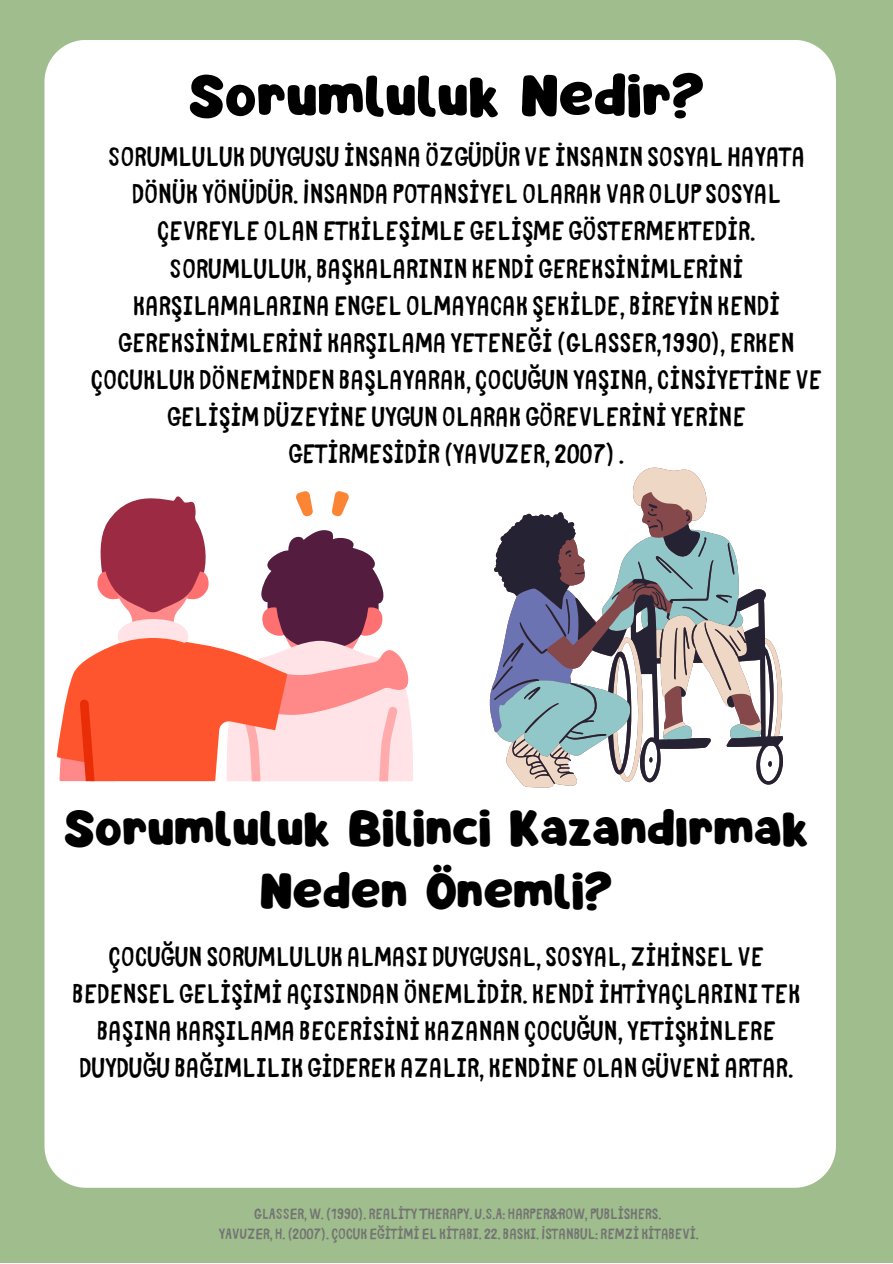
<style>
.page{position:relative;width:893px;height:1264px;background:#fff}
.page>*{position:absolute;margin:0;border:0;box-sizing:border-box;transform-origin:0 0}
.t1{font:52.5px "Mango";color:#000}
.t2{font:45px/63px "Mango";color:#000;text-align:center}
.t3{font:27px/37px "Bike Park";color:#000;text-align:center}
.t4{font:15px "Bike Park";color:#737373}
</style>
<div class="page">
<div style="left:0;top:0;width:892px;height:1262px;background:#9fbd8d"></div>
<div style="left:44px;top:40px;width:791px;height:1147px;background:#fff"></div>
<svg style="left:57px;top:481px;width:356px;height:300px;background:#e5a19e"></svg>
<svg style="left:506px;top:467px;width:276px;height:320px;background:#f9f4f0"></svg>
<svg style="left:489px;top:588px;width:3px;height:144px"></svg>
<svg style="left:492px;top:503px;width:291px;height:283px;background:#adafb5"></svg>
<p class="t1" style="left:188px;top:73px;width:517px">Sorumluluk Nedir?</p>
<p class="t3" style="left:91px;top:136px;width:732px">SORUMLULUK DUYGUSU INSANA ÖZGÜDÜR VE INSANIN SOSYAL HAYATA DÖNÜK YÖNÜDÜR. İNSANDA POTANSIYEL OLARAK VAR OLUP SOSYAL ÇEVREYLE OLAN ETKILEŞIMLE GELIŞME GÖSTERMEKTEDIR.<br>SORUMLULUK, BAŞKALARININ KENDI GEREKSINIMLERINI KARŞILAMALARINA ENGEL OLMAYACAK ŞEKILDE, BIREYIN KENDI GEREKSINIMLERINI KARŞILAMA YETENEĞI (GLASSER,1990), ERKEN ÇOCUKLUK DÖNEMINDEN BAŞLAYARAK, ÇOCUĞUN YAŞINA, CINSIYETINE VE GELIŞIMDÜZEYINE UYGUN OLARAK GÖREVLERINI YERINE GETIRMESIDIR (YAVUZER, 2007).</p>
<p class="t2" style="left:64px;top:799px;width:746px">Sorumluluk Bilinci Kazandırmak<br>Neden Önemli?</p>
<p class="t3" style="left:72px;top:935px;width:729px">ÇOCUĞUN SORUMLULUK ALMASI DUYGUSAL, SOSYAL, ZIHINSEL VE BEDENSEL GELIŞIMI AÇISINDAN ÖNEMLIDIR. KENDI IHTIYAÇLARINI TEK BAŞINA KARŞILAMA BECERISINI KAZANAN ÇOCUĞUN, YETIŞKINLERE DUYDUĞU BAĞIMLILIK GIDEREK AZALIR, KENDINE OLAN GÜVENI ARTAR.</p>
<p class="t4" style="left:254px;top:1200px;width:409px">GLASSER,W.(1990). REALITY THERAPY. U.S.A: HARPER&amp;ROW, PUBLISHERS.</p>
<p class="t4" style="left:219px;top:1221px;width:481px">YAVUZER, H.(2007). ÇOCUK EĞITIMI EL KITABI. 22. BASKI. İSTANBUL: REMZI KITABEVI.</p>
</div>
